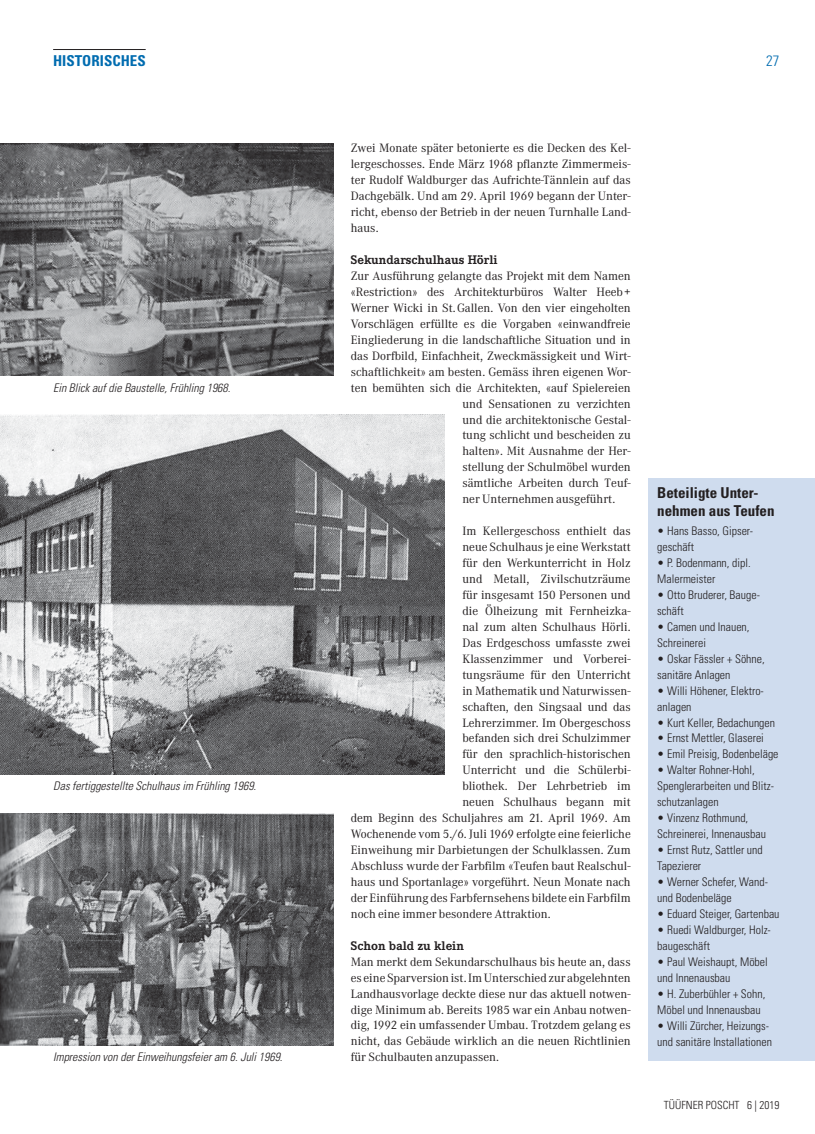
<style>
.page{position:relative;width:815px;height:1134px;background:#fff}
.page>*{position:absolute;margin:0;border:0;box-sizing:border-box;transform-origin:0 0}
.t1{font:700 condensed 15px/17.5px "Univers LT Std";color:#231f20}
.t2{font:700 condensed 15px "Univers LT Std";color:#006cb0}
.t3{font:300 condensed 15px "Univers LT Std";color:#006cb0}
.t4{font:700 12.25px "Corporate EBQ";color:#231f20}
.t5{font:11.88px/16px "Corporate ABQ";color:#231f20;text-align:justify}
.t6{font:300 condensed 11.88px/16px "Univers LT Std";color:#231f20}
.t7{font:italic 300 condensed 11.88px "Univers LT Std";color:#231f20}
.t8{font:300 condensed 11.25px "Univers LT Std";color:#231f20}
</style>
<div class="page">
<div style="left:648px;top:478px;width:167px;height:583px;background:#cfdcee"></div>
<hr style="left:53px;top:49px;width:93px;height:1px;background:#231f20">
<img style="left:0;top:144px;width:333px;height:232px">
<img style="left:0;top:415px;width:445px;height:359px">
<img style="left:0;top:813px;width:333px;height:232px">
<p class="t2" style="left:53px;top:53px;width:94px">HISTORISCHES</p>
<p class="t7" style="left:53px;top:382px;width:179px">Ein Blick auf die Baustelle, Frühling 1968.</p>
<p class="t7" style="left:53px;top:780px;width:205px">Das fertiggestellte Schulhaus im Frühling 1969.</p>
<p class="t7" style="left:53px;top:1051px;width:231px">Impression von der Einweihungsfeier am 6. Juli 1969.</p>
<p class="t3" style="left:766px;top:53px;width:15px">27</p>
<p class="t5" style="left:351px;top:141px;width:281px">Zwei Monate später betonierte es die Decken des Kel&shy;lergeschosses. Ende März 1968 pflanzte Zimmermeis&shy;ter Rudolf Waldburger das Aufrichte-Tännlein auf das Dachgebälk. Und am 29. April 1969 begann der Unter&shy;richt, ebenso der Betrieb in der neuen Turnhalle Land&shy;haus.</p>
<p class="t4" style="left:351px;top:255px;width:148px">Sekundarschulhaus Hörli</p>
<p class="t5" style="left:351px;top:269px;width:281px">Zur Ausführung gelangte das Projekt mit dem Namen</p>
<p class="t5" style="left:351px;top:285px;width:281px">«Restriction» des Architekturbüros Walter Heeb+</p>
<p class="t5" style="left:351px;top:301px;width:281px">Werner Wicki in St.Gallen. Von den vier eingeholten</p>
<p class="t5" style="left:351px;top:317px;width:281px">Vorschlägen erfüllte es die Vorgaben «einwandfreie</p>
<p class="t5" style="left:351px;top:333px;width:281px">Eingliederung in die landschaftliche Situation und in</p>
<p class="t5" style="left:351px;top:349px;width:281px">das Dorfbild, Einfachheit, Zweckmässigkeit und Wirt-</p>
<p class="t5" style="left:351px;top:365px;width:281px">schaftlichkeit» am besten. Gemäss ihren eigenen Wor-</p>
<p class="t5" style="left:351px;top:381px;width:281px">ten bemühten sich die Architekten, «auf Spielereien</p>
<p class="t5" style="left:462px;top:397px;width:170px">und Sensationen zu verzichten</p>
<p class="t5" style="left:462px;top:412px;width:170px">und die architektonische Gestal-</p>
<p class="t5" style="left:462px;top:428px;width:170px">tung schlicht und bescheiden zu</p>
<p class="t5" style="left:462px;top:444px;width:170px">halten». Mit Ausnahme der Her-</p>
<p class="t5" style="left:462px;top:460px;width:170px">stellung der Schulmöbel wurden</p>
<p class="t5" style="left:462px;top:476px;width:170px">sämtliche Arbeiten durch Teuf-</p>
<p class="t5" style="left:462px;top:492px;width:154px">ner Unternehmen ausgeführt.</p>
<p class="t5" style="left:462px;top:524px;width:170px">Im Kellergeschoss enthielt das</p>
<p class="t5" style="left:462px;top:540px;width:170px">neue Schulhaus je eine Werkstatt</p>
<p class="t5" style="left:462px;top:556px;width:170px">für den Werkunterricht in Holz</p>
<p class="t5" style="left:462px;top:572px;width:170px">und Metall, Zivilschutzräume</p>
<p class="t5" style="left:462px;top:588px;width:170px">für insgesamt 150 Personen und</p>
<p class="t5" style="left:462px;top:604px;width:170px">die Ölheizung mit Fernheizka-</p>
<p class="t5" style="left:462px;top:620px;width:170px">nal zum alten Schulhaus Hörli.</p>
<p class="t5" style="left:462px;top:636px;width:170px">Das Erdgeschoss umfasste zwei</p>
<p class="t5" style="left:462px;top:652px;width:170px">Klassenzimmer und Vorberei-</p>
<p class="t5" style="left:462px;top:668px;width:170px">tungsräume für den Unterricht</p>
<p class="t5" style="left:462px;top:684px;width:170px">in Mathematik und Naturwissen-</p>
<p class="t5" style="left:462px;top:700px;width:170px">schaften, den Singsaal und das</p>
<p class="t5" style="left:462px;top:715px;width:170px">Lehrerzimmer. Im Obergeschoss</p>
<p class="t5" style="left:462px;top:731px;width:170px">befanden sich drei Schulzimmer</p>
<p class="t5" style="left:462px;top:747px;width:170px">für den sprachlich-historischen</p>
<p class="t5" style="left:462px;top:763px;width:170px">Unterricht und die Schülerbi-</p>
<p class="t5" style="left:462px;top:779px;width:170px">bliothek. Der Lehrbetrieb im</p>
<p class="t5" style="left:462px;top:795px;width:170px">neuen Schulhaus begann mit</p>
<p class="t5" style="left:351px;top:811px;width:281px">dem Beginn des Schuljahres am 21. April 1969. Am</p>
<p class="t5" style="left:351px;top:827px;width:281px">Wochenende vom 5./6. Juli 1969 erfolgte eine feierliche</p>
<p class="t5" style="left:351px;top:843px;width:281px">Einweihung mir Darbietungen der Schulklassen. Zum</p>
<p class="t5" style="left:351px;top:859px;width:281px">Abschluss wurde der Farbfilm «Teufen baut Realschul-</p>
<p class="t5" style="left:351px;top:875px;width:281px">haus und Sportanlage» vorgeführt. Neun Monate nach</p>
<p class="t5" style="left:351px;top:891px;width:281px">der Einführung des Farbfernsehens bildete ein Farbfilm</p>
<p class="t5" style="left:351px;top:907px;width:202px">noch eine immer besondere Attraktion.</p>
<p class="t4" style="left:351px;top:941px;width:115px">Schon bald zu klein</p>
<p class="t5" style="left:351px;top:955px;width:281px">Man merkt dem Sekundarschulhaus bis heute an, dass es eine Sparversion ist. Im Unterschied zur abgelehnten Landhausvorlage deckte diese nur das aktuell notwen&shy;dige Minimum ab. Bereits 1985 war ein Anbau notwen&shy;dig, 1992 ein umfassender Umbau. Trotzdem gelang es nicht, das Gebäude wirklich an die neuen Richtlinien für Schulbauten anzupassen.</p>
<p class="t1" style="left:657px;top:485px;width:119px">Beteiligte Unter&shy;nehmen aus Teufen</p>
<p class="t6" style="left:657px;top:524px;width:97px">• Hans Basso, Gipser&shy;geschäft</p>
<p class="t6" style="left:657px;top:555px;width:95px">• P. Bodenmann, dipl.<br>Malermeister</p>
<p class="t6" style="left:657px;top:587px;width:104px">• Otto Bruderer, Bauge&shy;schäft</p>
<p class="t6" style="left:657px;top:619px;width:94px">• Camen und Inauen,<br>Schreinerei</p>
<p class="t6" style="left:657px;top:651px;width:109px">• Oskar Fässler + Söhne, sanitäre Anlagen</p>
<p class="t6" style="left:657px;top:683px;width:108px">• Willi Höhener, Elektro&shy;anlagen</p>
<p class="t6" style="left:657px;top:715px;width:119px">• Kurt Keller, Bedachungen</p>
<p class="t6" style="left:657px;top:731px;width:108px">• Ernst Mettler, Glaserei</p>
<p class="t6" style="left:657px;top:747px;width:123px">• Emil Preisig, Bodenbeläge</p>
<p class="t6" style="left:657px;top:763px;width:118px">• Walter Rohner-Hohl,<br>Spenglerarbeiten und Blitz&shy;schutzanlagen</p>
<p class="t6" style="left:657px;top:811px;width:110px">• Vinzenz Rothmund,<br>Schreinerei, Innenausbau</p>
<p class="t6" style="left:657px;top:843px;width:107px">• Ernst Rutz, Sattler und<br>Tapezierer</p>
<p class="t6" style="left:657px;top:874px;width:112px">• Werner Schefer, Wand&shy;und Bodenbeläge</p>
<p class="t6" style="left:657px;top:906px;width:124px">• Eduard Steiger, Gartenbau</p>
<p class="t6" style="left:657px;top:922px;width:115px">• Ruedi Waldburger, Holz&shy;baugeschäft</p>
<p class="t6" style="left:657px;top:954px;width:112px">• Paul Weishaupt, Möbel und Innenausbau</p>
<p class="t6" style="left:657px;top:986px;width:110px">• H. Zuberbühler + Sohn,<br>Möbel und Innenausbau</p>
<p class="t6" style="left:657px;top:1018px;width:116px">• Willi Zürcher, Heizungs&shy;und sanitäre Installationen</p>
<p class="t8" style="left:664px;top:1100px;width:117px">TÜÜFNER POSCHT 6 | 2019</p>
</div>
